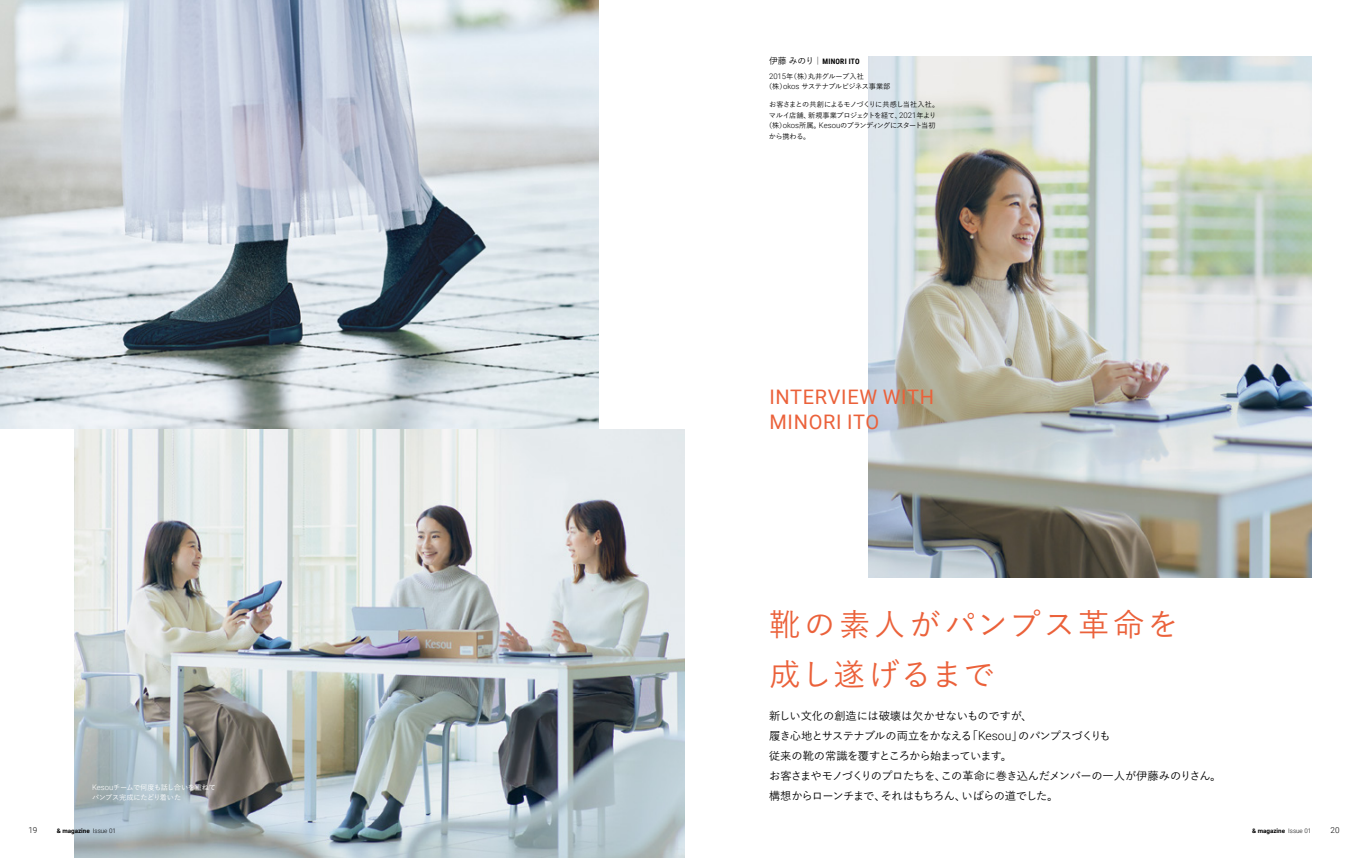
<style>
.page{position:relative;width:1368px;height:858px;background:#fff}
.page>*{position:absolute;margin:0;border:0;box-sizing:border-box;transform-origin:0 0}
.t1{font:500 31.25px/50px "Yu Go Pr 6 N";letter-spacing:.095em;color:#eb613a}
.t2{font:20px/25px "Roboto";letter-spacing:.035em;color:#eb613a}
.t3{font:500 11.25px/20px "Yu Go Pr 6 N";letter-spacing:-.05em;color:#000}
.t4{font:300 8.12px "Roboto";color:#000}
.t5{font:700 7.5px "Roboto Condensed";letter-spacing:.035em;color:#000}
.t6{font:500 7.25px/10.6px "Yu Go Pr 6 N";letter-spacing:-.065em;color:#000}
.t7{font:500 7.25px/10.6px "Yu Go Pr 6 N";letter-spacing:-.045em;color:#fff}
.t8{font:500 7.25px "Yu Go Pr 6 N";letter-spacing:-.115em;color:#000}
.t9{font:700 6.25px "Roboto";color:#000}
.s1{font-family:"Yu Go Pr 6 N";font-weight:500;font-size:8.75px}
.s2{font-family:"Roboto";font-weight:300;font-size:7.75px}
.s3{font-family:"Roboto";font-weight:300;font-size:12.12px}
.s4{font-weight:300}
</style>
<div class="page">
<img style="left:0;top:0;width:599px;height:429px">
<img style="left:74px;top:429px;width:610px;height:428px">
<img style="left:868px;top:57px;width:443px;height:521px">
<p class="t5" style="left:769px;top:56px;width:92px"><span class="s1">伊藤みのり｜</span>MINORI ITO</p>
<p class="t6" style="left:765px;top:70px;width:127px;text-indent:4px"><span class="s2">2015</span>年（株）丸井グループ入社<br>（株）<span class="s2">okos</span> サステナブルビジネス事業部</p>
<p class="t6" style="left:769px;top:98px;width:172px">お客さまとの共創によるモノづくりに共感し当社入社。</p>
<p class="t6" style="left:769px;top:109px;width:169px">マルイ店舗、新規事業プロジェクトを経て、<span class="s2">2021</span>年より</p>
<p class="t8" style="left:765px;top:119px;width:172px">（株）<span class="s2">okos</span>所属。<span class="s2">Kesou</span>のブランディングにスタート当初</p>
<p class="t6" style="left:769px;top:130px;width:43px">から携わる。</p>
<p class="t7" style="left:92px;top:780px;width:125px"><span class="s2">Kesou</span>チームで何度も話し合いを重ねてパンプス完成にたどり着いた</p>
<h2 class="t2" style="left:769px;top:383px;width:166px">INTERVIEW WITH<br>MINORI ITO</h2>
<h1 class="t1" style="left:769px;top:595px;width:411px">靴の素人がパンプス革命を成し遂げるまで</h1>
<p class="t3" style="left:769px;top:704px;width:454px">新しい文化の創造には破壊は欠かせないものですが、<br>履き心地とサステナブルの両立をかなえる「<span class="s3">Kesou</span>」のパンプスづくりも<br>従来の靴の常識を覆すところから始まっています。<br>お客さまやモノづくりのプロたちを、この革命に巻き込んだメンバーの一人が伊藤みのりさん。構想からローンチまで、それはもちろん、いばらの道でした。</p>
<p class="t4" style="left:28px;top:824px;width:11px">19</p>
<p class="t9" style="left:57px;top:826px;width:61px">&amp; magazine <span class="s4">Issue 01</span></p>
<p class="t9" style="left:1252px;top:826px;width:61px">&amp; magazine <span class="s4">Issue 01</span></p>
<p class="t4" style="left:1330px;top:824px;width:11px">20</p>
</div>
